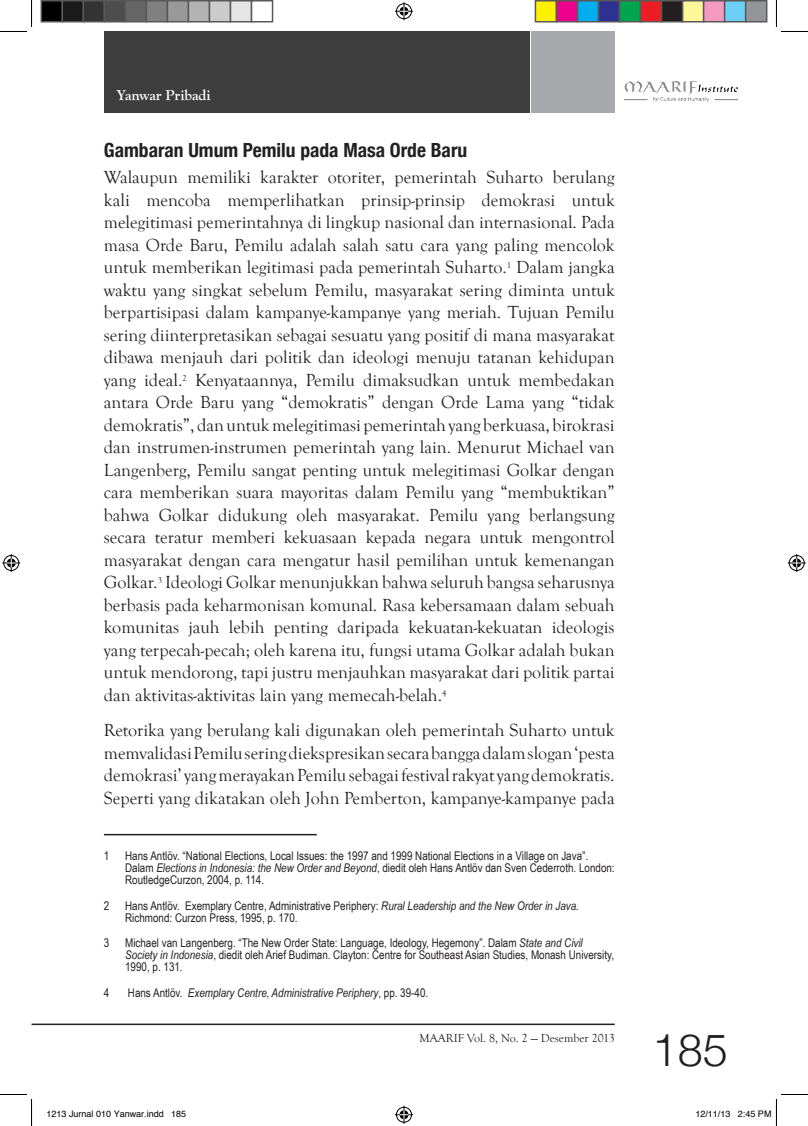
<style>
.page{position:relative;width:808px;height:1126px;background:#fff}
.page>*{position:absolute;margin:0;border:0;box-sizing:border-box;transform-origin:0 0}
.t1{font:300 45px "Helvetica Neue";color:#231f20}
.Judul-Sub{font:700 condensed 19.5px "Helvetica Neue";color:#231f20}
.Text{font:18px/22.5px "Goudy Old Style T";color:#231f20;text-align:justify}
.Head{font:700 15px "Goudy Old Style T";color:#fff}
.Footnote_Text{font:12px/12px "Arial Narrow";color:#231f20}
.Footnote_Text-2{font:italic 12px "Arial Narrow";color:#231f20}
.t2{font:12px "Goudy Old Style T";color:#231f20}
.t3{font:9px "Helvetica";color:#000}
.s1{font-style:italic}
.s2{font-style:normal}
</style>
<div class="page">
<div style="left:531px;top:32px;width:83px;height:80px;background:#a8a9ad"></div>
<hr style="left:32px;top:1024px;width:582px;height:1px;background:#231f20">
<div style="left:104px;top:32px;width:425px;height:80px;background:#3e3e3f"></div>
<img style="left:624px;top:82px;width:113px;height:19px">
<hr style="left:104px;top:834px;width:212px;height:1px;background:#231f20">
<svg style="left:0;top:0;width:32px;height:32px"></svg>
<svg style="left:0;top:1094px;width:32px;height:32px"></svg>
<svg style="left:775px;top:0;width:32px;height:32px"></svg>
<svg style="left:395px;top:2px;width:18px;height:18px"></svg>
<svg style="left:395px;top:1106px;width:18px;height:18px"></svg>
<svg style="left:2px;top:554px;width:18px;height:18px"></svg>
<svg style="left:787px;top:554px;width:18px;height:18px"></svg>
<div style="left:41px;top:1px;width:21px;height:21px;background:#000"></div>
<div style="left:40px;top:0;width:23px;height:22px;border:2px solid #595959"></div>
<div style="left:62px;top:1px;width:21px;height:21px;background:#1a1a1a"></div>
<div style="left:62px;top:0;width:22px;height:22px;border:2px solid #595959"></div>
<div style="left:83px;top:1px;width:21px;height:21px;background:#333"></div>
<div style="left:82px;top:0;width:23px;height:22px;border:2px solid #595959"></div>
<div style="left:104px;top:1px;width:21px;height:21px;background:#4d4d4d"></div>
<div style="left:104px;top:0;width:22px;height:22px;border:2px solid #595959"></div>
<div style="left:125px;top:1px;width:21px;height:21px;background:#666"></div>
<div style="left:124px;top:0;width:23px;height:22px;border:2px solid #595959"></div>
<div style="left:146px;top:1px;width:21px;height:21px;background:#808080"></div>
<div style="left:146px;top:0;width:22px;height:22px;border:2px solid #595959"></div>
<div style="left:167px;top:1px;width:21px;height:21px;background:#999"></div>
<div style="left:166px;top:0;width:23px;height:22px;border:2px solid #595959"></div>
<div style="left:188px;top:1px;width:21px;height:21px;background:#b3b3b3"></div>
<div style="left:188px;top:0;width:22px;height:22px;border:2px solid #595959"></div>
<div style="left:209px;top:1px;width:21px;height:21px;background:#ccc"></div>
<div style="left:208px;top:0;width:23px;height:22px;border:2px solid #595959"></div>
<div style="left:230px;top:1px;width:21px;height:21px;background:#e6e6e6"></div>
<div style="left:230px;top:0;width:22px;height:22px;border:2px solid #595959"></div>
<div style="left:250px;top:0;width:23px;height:22px;border:2px solid #595959"></div>
<div style="left:535px;top:1px;width:21px;height:21px;background:#fff101"></div>
<div style="left:534px;top:0;width:23px;height:22px;border:2px solid #595959"></div>
<div style="left:556px;top:1px;width:21px;height:21px;background:#ed028c"></div>
<div style="left:555px;top:0;width:23px;height:22px;border:2px solid #595959"></div>
<div style="left:577px;top:1px;width:21px;height:21px;background:#00aeef"></div>
<div style="left:576px;top:0;width:23px;height:22px;border:2px solid #595959"></div>
<div style="left:598px;top:1px;width:21px;height:21px;background:#2e3092"></div>
<div style="left:597px;top:0;width:23px;height:22px;border:2px solid #595959"></div>
<div style="left:619px;top:1px;width:21px;height:21px;background:#00a54f"></div>
<div style="left:618px;top:0;width:23px;height:22px;border:2px solid #595959"></div>
<div style="left:640px;top:1px;width:21px;height:21px;background:#ee1d23"></div>
<div style="left:639px;top:0;width:23px;height:22px;border:2px solid #595959"></div>
<div style="left:661px;top:1px;width:21px;height:21px;background:#231f20"></div>
<div style="left:660px;top:0;width:23px;height:22px;border:2px solid #595959"></div>
<div style="left:682px;top:1px;width:21px;height:21px;background:#fff79a"></div>
<div style="left:681px;top:0;width:23px;height:22px;border:2px solid #595959"></div>
<div style="left:703px;top:1px;width:21px;height:21px;background:#f499c2"></div>
<div style="left:702px;top:0;width:23px;height:22px;border:2px solid #595959"></div>
<div style="left:724px;top:1px;width:21px;height:21px;background:#6bcff6"></div>
<div style="left:723px;top:0;width:23px;height:22px;border:2px solid #595959"></div>
<div style="left:745px;top:1px;width:21px;height:21px;background:#939598"></div>
<div style="left:744px;top:0;width:23px;height:22px;border:2px solid #595959"></div>
<svg style="left:775px;top:1094px;width:32px;height:32px"></svg>
<p class="Head" style="left:117px;top:87px;width:96px">Yanwar Pribadi</p>
<p class="Judul-Sub" style="left:104px;top:133px;width:365px">Gambaran Umum Pemilu pada Masa Orde Baru</p>
<p class="Text" style="left:104px;top:167px;width:512px">Walaupun memiliki karakter otoriter, pemerintah Suharto berulang kali mencoba memperlihatkan prinsip-prinsip demokrasi untuk melegitimasi pemerintahnya di lingkup nasional dan internasional. Pada masa Orde Baru, Pemilu adalah salah satu cara yang paling mencolok untuk memberikan legitimasi pada pemerintah Suharto.<sup>1</sup> Dalam jangka waktu yang singkat sebelum Pemilu, masyarakat sering diminta untuk berpartisipasi dalam kampanye-kampanye yang meriah. Tujuan Pemilu sering diinterpretasikan sebagai sesuatu yang positif di mana masyarakat dibawa menjauh dari politik dan ideologi menuju tatanan kehidupan yang ideal.<sup>2</sup> Kenyataannya, Pemilu dimaksudkan untuk membedakan antara Orde Baru yang “demokratis” dengan Orde Lama yang “tidak demokratis”, dan untuk melegitimasi pemerintah yang berkuasa, birokrasi dan instrumen-instrumen pemerintah yang lain. Menurut Michael van Langenberg, Pemilu sangat penting untuk melegitimasi Golkar dengan cara memberikan suara mayoritas dalam Pemilu yang “membuktikan” bahwa Golkar didukung oleh masyarakat. Pemilu yang berlangsung secara teratur memberi kekuasaan kepada negara untuk mengontrol masyarakat dengan cara mengatur hasil pemilihan untuk kemenangan Golkar.<sup>3</sup> Ideologi Golkar menunjukkan bahwa seluruh bangsa seharusnya berbasis pada keharmonisan komunal. Rasa kebersamaan dalam sebuah komunitas jauh lebih penting daripada kekuatan-kekuatan ideologis yang terpecah-pecah; oleh karena itu, fungsi utama Golkar adalah bukan untuk mendorong, tapi justru menjauhkan masyarakat dari politik partai dan aktivitas-aktivitas lain yang memecah-belah.<sup>4</sup></p>
<p class="Text" style="left:104px;top:719px;width:512px">Retorika yang berulang kali digunakan oleh pemerintah Suharto untuk memvalidasi Pemilu sering diekspresikan secara bangga dalam slogan ‘pesta demokrasi’ yang merayakan Pemilu sebagai festival rakyat yang demokratis.<br>Seperti yang dikatakan oleh John Pemberton, kampanye-kampanye pada</p>
<p class="Footnote_Text" style="left:104px;top:849px;width:7px">1</p>
<p class="Footnote_Text" style="left:125px;top:849px;width:490px">Hans Antlöv. “National Elections, Local Issues: the 1997 and 1999 National Elections in a Village on Java”.<br>Dalam <span class="s1">Elections in Indonesia: the New Order and Beyond</span>, diedit oleh Hans Antlöv dan Sven Cederroth. London:<br>RoutledgeCurzon, 2004, p. 114.</p>
<p class="Footnote_Text" style="left:104px;top:899px;width:7px">2</p>
<p class="Footnote_Text" style="left:125px;top:899px;width:455px">Hans Antlöv. Exemplary Centre, Administrative Periphery: <span class="s1">Rural Leadership and the New Order in Java.<br></span>Richmond: Curzon Press, 1995, p. 170.</p>
<p class="Footnote_Text" style="left:104px;top:937px;width:7px">3</p>
<p class="Footnote_Text" style="left:125px;top:937px;width:490px">Michael van Langenberg. “The New Order State: Language, Ideology, Hegemony”. Dalam <span class="s1">State and Civil<br>Society in Indonesia</span>, diedit oleh Arief Budiman. Clayton: Centre for Southeast Asian Studies, Monash University,<br>1990, p. 131.</p>
<p class="Footnote_Text" style="left:104px;top:986px;width:7px">4</p>
<p class="Footnote_Text-2" style="left:128px;top:984px;width:302px"><span class="s2">Hans Antlöv.</span> Exemplary Centre, Administrative Periphery<span class="s2">, pp. 39-40.</span></p>
<p class="t2" style="left:419px;top:1032px;width:196px">MAARIF Vol. 8, No. 2 — Desember 2013</p>
<p class="t1" style="left:652px;top:1013px;width:77px">185</p>
<p class="t3" style="left:46px;top:1107px;width:141px">1213 Jurnal 010 Yanwar.indd 185</p>
<p class="t3" style="left:695px;top:1107px;width:78px">12/11/13 2:45 PM</p>
</div>
